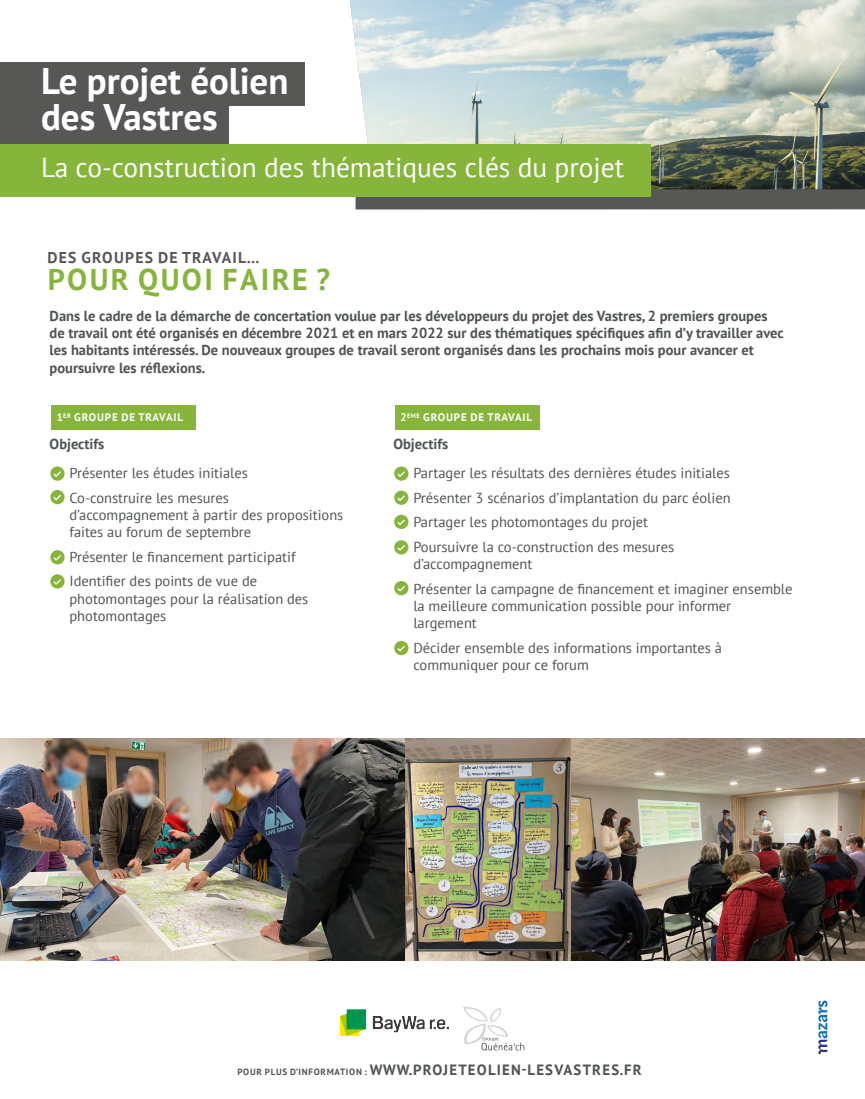
<style>
.page{position:relative;width:865px;height:1099px;background:#fff}
.page>*{position:absolute;margin:0;border:0;box-sizing:border-box;transform-origin:0 0}
.t1{font:700 36.9px/36.9px "PT Sans";color:#fff}
.t2{font:700 30px "PT Sans";letter-spacing:.08em;color:#87b53b}
.t3{font:27.4px "PT Sans";color:#fff}
.t4{font:700 15.65px "PT Sans";letter-spacing:.08em;color:#575756}
.t5{font:700 14.85px "PT Sans";letter-spacing:.08em;color:#4f5453}
.t6{font:14.5px/24.5px "PT Sans";color:#4f5453}
.t7{font:700 14.5px/17.4px "PT Sans";color:#4f5453}
.t8{font:700 10.95px "PT Sans";letter-spacing:.08em;color:#fff}
.s1{font-size:9.05px}
</style>
<div class="page">
<img style="left:349px;top:0;width:516px;height:179px">
<img style="left:340px;top:1009px;width:108px;height:26px">
<img style="left:464px;top:1007px;width:60px;height:44px">
<svg style="left:818px;top:1000px;width:9px;height:54px"></svg>
<svg style="left:335px;top:179px;width:530px;height:31px;background:#5a5d56"></svg>
<div style="left:0;top:62px;width:305px;height:44px;background:#575756"></div>
<div style="left:0;top:100px;width:229px;height:44px;background:#575756"></div>
<div style="left:0;top:144px;width:651px;height:52px;background:#87b53b"></div>
<div style="left:51px;top:405px;width:145px;height:25px;background:#87b53b"></div>
<div style="left:395px;top:405px;width:144px;height:25px;background:#87b53b"></div>
<svg style="left:50px;top:466px;width:15px;height:14px"></svg>
<svg style="left:394px;top:466px;width:14px;height:14px"></svg>
<svg style="left:394px;top:490px;width:14px;height:15px"></svg>
<svg style="left:50px;top:490px;width:15px;height:14px"></svg>
<svg style="left:394px;top:514px;width:14px;height:15px"></svg>
<svg style="left:50px;top:550px;width:15px;height:14px"></svg>
<svg style="left:394px;top:540px;width:14px;height:14px"></svg>
<svg style="left:50px;top:574px;width:15px;height:14px"></svg>
<svg style="left:394px;top:581px;width:14px;height:14px"></svg>
<svg style="left:394px;top:641px;width:14px;height:14px"></svg>
<img style="left:405px;top:738px;width:460px;height:222px">
<img style="left:0;top:738px;width:405px;height:222px">
<h1 class="t1" style="left:41px;top:61px;width:249px">Le projet éolien des Vastres</h1>
<h3 class="t3" style="left:41px;top:150px;width:584px">La co-construction des thématiques clés du projet</h3>
<p class="t4" style="left:47px;top:247px;width:214px">DES GROUPES DE TRAVAIL…</p>
<h2 class="t2" style="left:48px;top:260px;width:283px">POUR QUOI FAIRE ?</h2>
<p class="t7" style="left:50px;top:306px;width:735px">Dans le cadre de la démarche de concertation voulue par les développeurs du projet des Vastres, 2 premiers groupes de travail ont été organisés en décembre 2021 et en mars 2022 sur des thématiques spécifiques afin d’y travailler avec les habitants intéressés. De nouveaux groupes de travail seront organisés dans les prochains mois pour avancer et poursuivre les réflexions.</p>
<p class="t8" style="left:57px;top:410px;width:128px">1<sup>ER</sup> GROUPE DE TRAVAIL</p>
<p class="t8" style="left:400px;top:410px;width:133px">2<sup>EME</sup> GROUPE DE TRAVAIL</p>
<p class="t7" style="left:50px;top:435px;width:56px">Objectifs</p>
<p class="t7" style="left:393px;top:435px;width:56px">Objectifs</p>
<p class="t6" style="left:69px;top:460px;width:180px">Présenter les études initiales<br>Co-construire les mesures</p>
<p class="t6" style="left:69px;top:506px;width:275px;line-height:17.4px">d’accompagnement à partir des propositions faites au forum de septembre</p>
<p class="t6" style="left:69px;top:544px;width:228px">Présenter le financement participatif<br>Identifier des points de vue de</p>
<p class="t6" style="left:69px;top:589px;width:240px;line-height:17.4px">photomontages pour la réalisation des photomontages</p>
<p class="t6" style="left:413px;top:460px;width:319px">Partager les résultats des dernières études initiales Présenter 3 scénarios d’implantation du parc éolien Partager les photomontages du projet<br>Poursuivre la co-construction des mesures</p>
<p class="t6" style="left:413px;top:551px;width:381px">d’accompagnement<br>Présenter la campagne de financement et imaginer ensemble</p>
<p class="t6" style="left:413px;top:597px;width:319px;line-height:17.4px">la meilleure communication possible pour informer largement</p>
<p class="t6" style="left:413px;top:638px;width:310px;line-height:17.4px">Décider ensemble des informations importantes à communiquer pour ce forum</p>
<p class="t5" style="left:237px;top:1059px;width:406px"><span class="s1">POUR PLUS D’INFORMATION :</span> WWW.PROJETEOLIEN-LESVASTRES.FR</p>
</div>
